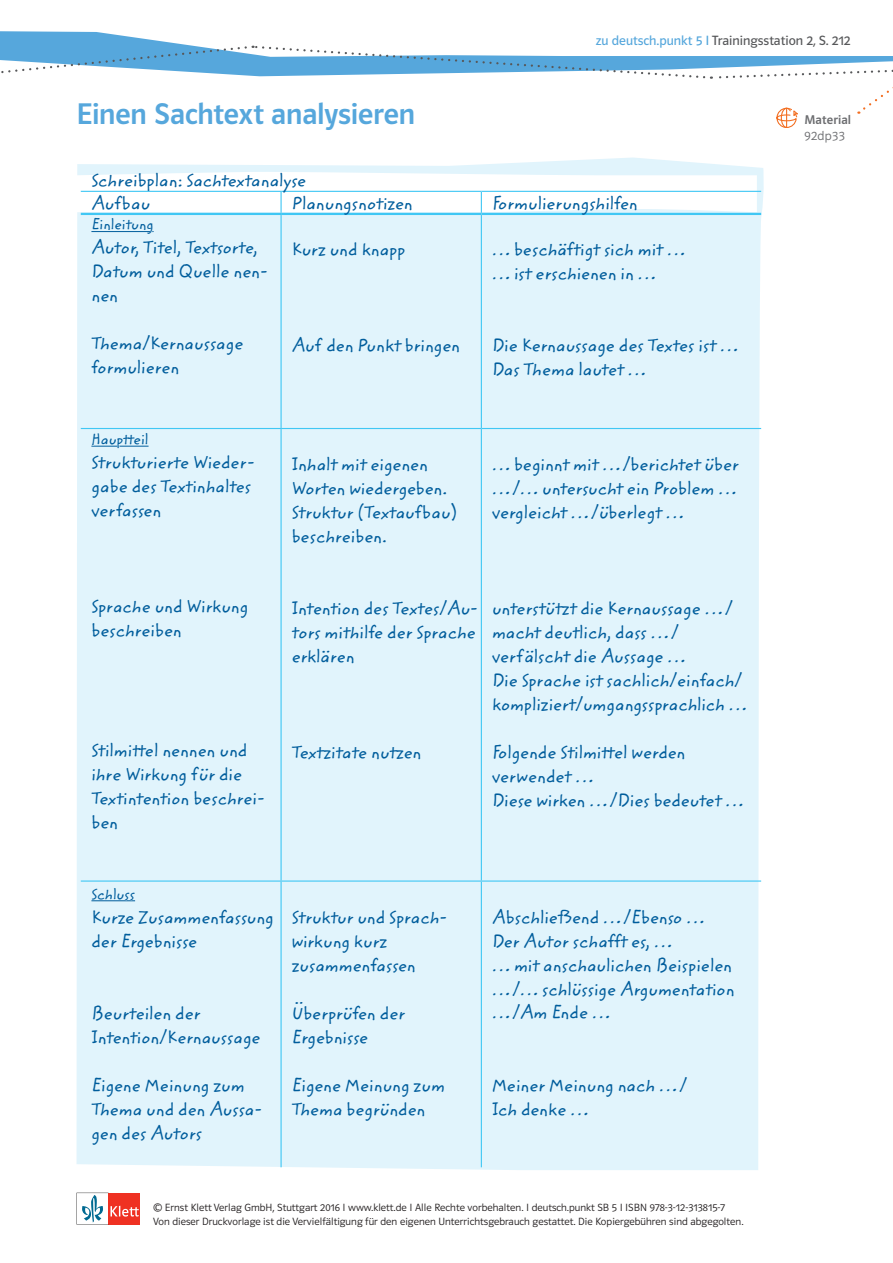
<style>
.page{position:relative;width:893px;height:1263px;background:#fff}
.page>*{position:absolute;margin:0;border:0;box-sizing:border-box;transform-origin:0 0}
.t1{font:30px "Polo ST11 K Krftg";letter-spacing:-.005em;color:#56a7dc}
.t2{font:18px/24px "Zemke Hand ITC";color:#005d9c}
.t3{font:15px "Zemke Hand ITC";color:#005d9c}
.t4{font:13.5px "Polo ST11 K Buch";color:#57585a}
.t5{font:12.75px "Polo ST11 K Krftg";letter-spacing:.01em;color:#6c6d70}
.t6{font:12.75px "Polo ST11 K Leicht";letter-spacing:.025em;color:#6c6d70}
.t7{font:10.5px/13.5px "Polo ST11 K Leicht";letter-spacing:.005em;color:#231f20}
.s1{color:#56a7dc}
</style>
<div class="page">
<svg style="left:77px;top:1193px;width:63px;height:31px"></svg>
<svg style="left:0;top:31px;width:893px;height:97px"></svg>
<div style="left:77px;top:158px;width:687px;height:1012px;background:#e1f4fc"></div>
<hr style="left:280px;top:215px;width:2px;height:213px;background:#40c7f4">
<hr style="left:481px;top:215px;width:1px;height:213px;background:#40c7f4">
<hr style="left:81px;top:428px;width:200px;height:1px;background:#40c7f4">
<hr style="left:281px;top:428px;width:200px;height:1px;background:#40c7f4">
<hr style="left:280px;top:429px;width:2px;height:451px;background:#40c7f4">
<hr style="left:481px;top:428px;width:280px;height:1px;background:#40c7f4">
<hr style="left:481px;top:429px;width:1px;height:451px;background:#40c7f4">
<hr style="left:81px;top:880px;width:200px;height:2px;background:#40c7f4">
<hr style="left:281px;top:880px;width:200px;height:2px;background:#40c7f4">
<hr style="left:280px;top:882px;width:2px;height:285px;background:#40c7f4">
<hr style="left:481px;top:880px;width:280px;height:2px;background:#40c7f4">
<hr style="left:481px;top:882px;width:1px;height:285px;background:#40c7f4">
<hr style="left:481px;top:213px;width:280px;height:2px;background:#40c7f4">
<hr style="left:481px;top:191px;width:280px;height:1px;background:#40c7f4">
<svg style="left:77px;top:172px;width:680px;height:67px"></svg>
<hr style="left:91px;top:446px;width:58px;height:1px;background:#005d9c">
<svg style="left:91px;top:394px;width:57px;height:60px;background:#daf0fa"></svg>
<svg style="left:91px;top:887px;width:44px;height:21px"></svg>
<h1 class="t1" style="left:77px;top:97px;width:340px">Einen Sachtext analysieren</h1>
<p class="t4" style="left:596px;top:33px;width:256px"><span class="s1">zu deutsch.punkt 5 I</span> Trainingsstation 2, S. 212</p>
<p class="t5" style="left:804px;top:112px;width:48px">Material</p>
<p class="t6" style="left:804px;top:129px;width:42px">92dp33</p>
<p class="t2" style="left:91px;top:170px;width:216px;line-height:22.5px">Schreibplan: Sachtextanalyse<br>Aufbau</p>
<p class="t2" style="left:292px;top:192px;width:122px">Planungsnotizen</p>
<p class="t2" style="left:492px;top:192px;width:147px">Formulierungshilfen</p>
<p class="t3" style="left:91px;top:214px;width:64px">Einleitung</p>
<p class="t2" style="left:91px;top:236px;width:178px">Autor, Titel, Textsorte,<br>Datum und Quelle nen&shy;nen</p>
<p class="t2" style="left:91px;top:332px;width:154px">Thema/Kernaussage formulieren</p>
<p class="t3" style="left:91px;top:428px;width:59px">Hauptteil</p>
<p class="t2" style="left:91px;top:451px;width:165px">Strukturierte Wieder&shy;gabe des Textinhaltes verfassen</p>
<p class="t2" style="left:91px;top:595px;width:158px">Sprache und Wirkung beschreiben</p>
<p class="t2" style="left:91px;top:739px;width:175px">Stilmittel nennen und ihre Wirkung für die<br>Textintention beschrei&shy;ben</p>
<p class="t2" style="left:292px;top:238px;width:115px">Kurz und knapp</p>
<p class="t2" style="left:292px;top:334px;width:170px">Auf den Punkt bringen</p>
<p class="t2" style="left:492px;top:238px;width:195px">… beschäftigt sich mit … … ist erschienen in …</p>
<p class="t2" style="left:492px;top:334px;width:248px">Die Kernaussage des Textes ist …<br>Das Thema lautet …</p>
<p class="t2" style="left:292px;top:453px;width:168px">Inhalt mit eigenen<br>Worten wiedergeben.<br>Struktur (Textaufbau) beschreiben.</p>
<p class="t2" style="left:492px;top:453px;width:248px">… beginnt mit …/berichtet über …/… untersucht ein Problem … vergleicht …/überlegt …</p>
<p class="t2" style="left:292px;top:597px;width:188px">Intention des Textes/Au&shy;tors mithilfe der Sprache erklären</p>
<p class="t2" style="left:292px;top:741px;width:131px">Textzitate nutzen</p>
<p class="t2" style="left:492px;top:597px;width:256px">unterstützt die Kernaussage …/ macht deutlich, dass …/ verfälscht die Aussage …<br>Die Sprache ist sachlich/einfach/ kompliziert/umgangssprachlich …</p>
<p class="t2" style="left:492px;top:741px;width:253px">Folgende Stilmittel werden verwendet …<br>Diese wirken …/Dies bedeutet …</p>
<p class="t3" style="left:91px;top:883px;width:45px">Schluss</p>
<p class="t2" style="left:91px;top:905px;width:184px">Kurze Zusammenfassung der Ergebnisse</p>
<p class="t2" style="left:91px;top:1001px;width:171px">Beurteilen der<br>Intention/Kernaussage</p>
<p class="t2" style="left:91px;top:1073px;width:173px">Eigene Meinung zum<br>Thema und den Aussa&shy;gen des Autors</p>
<p class="t2" style="left:292px;top:905px;width:157px">Struktur und Sprach&shy;wirkung kurz zusammenfassen</p>
<p class="t2" style="left:292px;top:1001px;width:115px">Überprüfen der<br>Ergebnisse</p>
<p class="t2" style="left:292px;top:1073px;width:155px">Eigene Meinung zum<br>Thema begründen</p>
<p class="t2" style="left:492px;top:905px;width:244px">Abschließend …/Ebenso …<br>Der Autor schafft es, …<br>… mit anschaulichen Beispielen …/… schlüssige Argumentation …/Am Ende …</p>
<p class="t2" style="left:492px;top:1073px;width:197px">Meiner Meinung nach …/<br>Ich denke …</p>
<p class="t7" style="left:153px;top:1201px;width:592px">© Ernst Klett Verlag GmbH, Stuttgart 2016 I www.klett.de I Alle Rechte vorbehalten. I deutsch.punkt SB 5 I ISBN 978-3-12-313815-7<br>Von dieser Druckvorlage ist die Vervielfältigung für den eigenen Unterrichtsgebrauch gestattet. Die Kopiergebühren sind abgegolten.</p>
</div>
